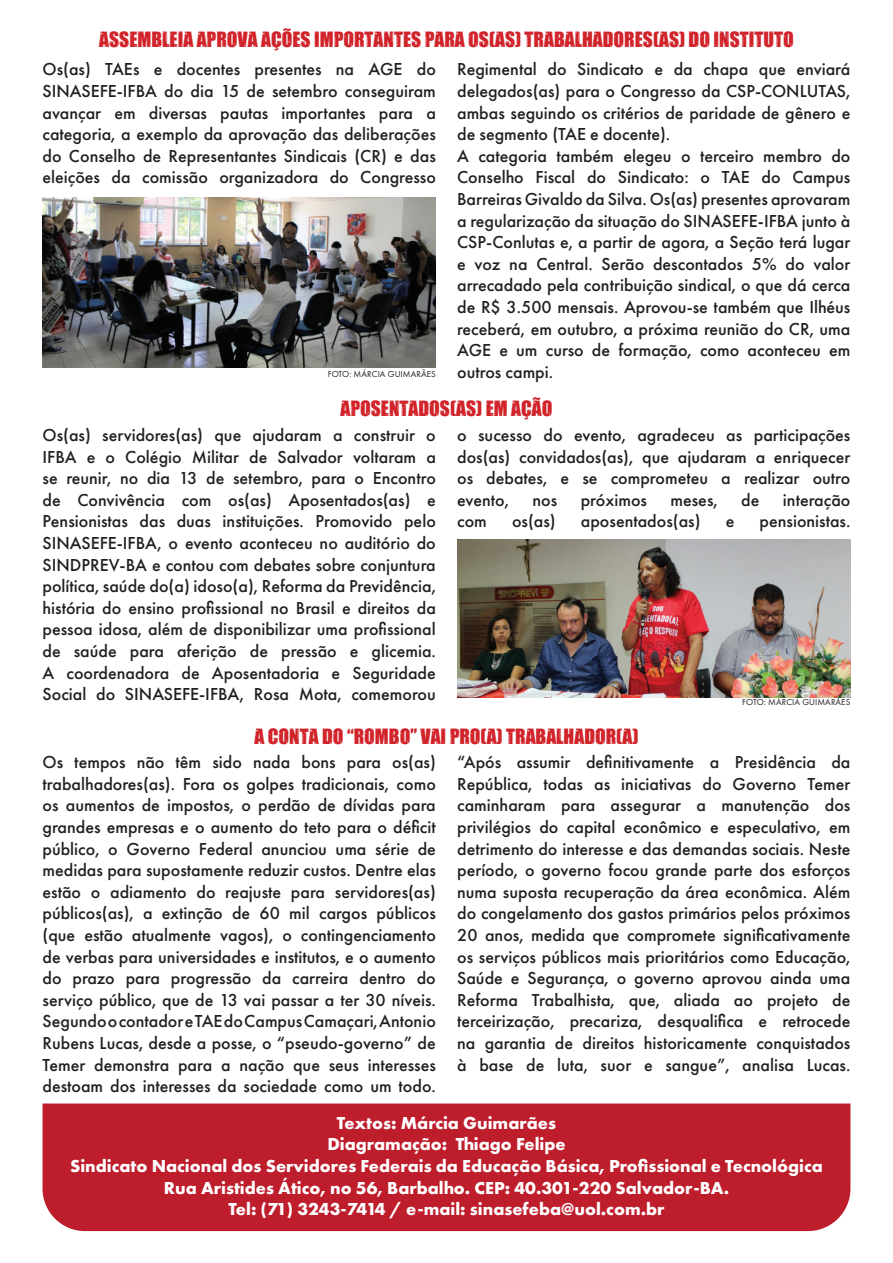
<style>
.page{position:relative;width:893px;height:1263px;background:#fff}
.page>*{position:absolute;margin:0;border:0;box-sizing:border-box;transform-origin:0 0}
.t1{font:19.5px "Impacted 20";color:#d1232a}
.t2{font:500 18px/21.6px "Futura PT";color:#231f20;text-align:justify}
.t3{font:700 18px/21.6px "Futura PT";color:#fff;text-align:center}
.t4{font:9px "Futura PT";letter-spacing:.01em;color:#231f20}
</style>
<div class="page">
<div style="left:43px;top:1103px;width:807px;height:128px;background:#be1d2c"></div>
<img style="left:457px;top:539px;width:393px;height:159px">
<img style="left:43px;top:197px;width:393px;height:170px">
<p class="t1" style="left:99px;top:25px;width:696px">ASSEMBLEIA APROVA AÇÕES IMPORTANTES PARA OS(AS) TRABALHADORES(AS) DO INSTITUTO</p>
<p class="t2" style="left:43px;top:59px;width:395px">Os(as) TAEs e docentes presentes na AGE do SINASEFE-IFBA do dia 15 de setembro conseguiram avançar em diversas pautas importantes para a categoria, a exemplo da aprovação das deliberações do Conselho de Representantes Sindicais (CR) e das eleições da comissão organizadora do Congresso</p>
<p class="t2" style="left:457px;top:59px;width:395px;text-align:left">Regimental do Sindicato e da chapa que enviará delegados(as) para o Congresso da CSP-CONLUTAS, ambas seguindo os critérios de paridade de gênero e de segmento (TAE e docente).<br>A categoria também elegeu o terceiro membro do Conselho Fiscal do Sindicato: o TAE do Campus Barreiras Givaldo da Silva. Os(as) presentes aprovaram a regularização da situação do SINASEFE-IFBA junto à CSP-Conlutas e, a partir de agora, a Seção terá lugar e voz na Central. Serão descontados 5% do valor arrecadado pela contribuição sindical, o que dá cerca de R$ 3.500 mensais. Aprovou-se também que Ilhéus receberá, em outubro, a próxima reunião do CR, uma AGE e um curso de formação, como aconteceu em outros campi.</p>
<p class="t4" style="left:328px;top:369px;width:110px">FOTO: MÁRCIA GUIMARÃES</p>
<p class="t1" style="left:341px;top:393px;width:213px">APOSENTADOS(AS) EM AÇÃO</p>
<p class="t2" style="left:43px;top:424px;width:395px">Os(as) servidores(as) que ajudaram a construir o IFBA e o Colégio Militar de Salvador voltaram a se reunir, no dia 13 de setembro, para o Encontro de Convivência com os(as) Aposentados(as) e Pensionistas das duas instituições. Promovido pelo SINASEFE-IFBA, o evento aconteceu no auditório do SINDPREV-BA e contou com debates sobre conjuntura política, saúde do(a) idoso(a), Reforma da Previdência, história do ensino profissional no Brasil e direitos da pessoa idosa, além de disponibilizar uma profissional de saúde para aferição de pressão e glicemia.<br>A coordenadora de Aposentadoria e Seguridade Social do SINASEFE-IFBA, Rosa Mota, comemorou</p>
<p class="t2" style="left:457px;top:424px;width:395px">o sucesso do evento, agradeceu as participações dos(as) convidados(as), que ajudaram a enriquecer os debates, e se comprometeu a realizar outro evento,</p>
<p class="t2" style="left:532px;top:489px;width:26px">nos</p>
<p class="t2" style="left:581px;top:489px;width:68px">próximos</p>
<p class="t2" style="left:670px;top:489px;width:49px">meses,</p>
<p class="t2" style="left:741px;top:489px;width:20px">de</p>
<p class="t2" style="left:783px;top:489px;width:69px">interação</p>
<p class="t2" style="left:457px;top:511px;width:31px">com</p>
<p class="t2" style="left:512px;top:511px;width:45px">os(as)</p>
<p class="t2" style="left:581px;top:511px;width:121px">aposentados(as)</p>
<p class="t2" style="left:726px;top:511px;width:10px">e</p>
<p class="t2" style="left:760px;top:511px;width:92px">pensionistas.</p>
<p class="t4" style="left:742px;top:696px;width:110px">FOTO: MÁRCIA GUIMARÃES</p>
<p class="t1" style="left:254px;top:721px;width:385px">A CONTA DO “ROMBO” VAI PRO(A) TRABALHADOR(A)</p>
<p class="t2" style="left:43px;top:751px;width:395px">Os tempos não têm sido nada bons para os(as) trabalhadores(as). Fora os golpes tradicionais, como os aumentos de impostos, o perdão de dívidas para grandes empresas e o aumento do teto para o déficit público, o Governo Federal anunciou uma série de medidas para supostamente reduzir custos. Dentre elas estão o adiamento do reajuste para servidores(as) públicos(as), a extinção de 60 mil cargos públicos (que estão atualmente vagos), o contingenciamento de verbas para universidades e institutos, e o aumento do prazo para progressão da carreira dentro do serviço público, que de 13 vai passar a ter 30 níveis.<br>Segundo o contador e TAE do Campus Camaçari, Antonio Rubens Lucas, desde a posse, o “pseudo-governo” de Temer demonstra para a nação que seus interesses destoam dos interesses da sociedade como um todo.</p>
<p class="t2" style="left:457px;top:751px;width:395px">“Após assumir definitivamente a Presidência da República, todas as iniciativas do Governo Temer caminharam para assegurar a manutenção dos privilégios do capital econômico e especulativo, em detrimento do interesse e das demandas sociais. Neste período, o governo focou grande parte dos esforços numa suposta recuperação da área econômica. Além do congelamento dos gastos primários pelos próximos 20 anos, medida que compromete significativamente os serviços públicos mais prioritários como Educação, Saúde e Segurança, o governo aprovou ainda uma Reforma Trabalhista, que, aliada ao projeto de terceirização, precariza, desqualifica e retrocede na garantia de direitos historicamente conquistados à base de luta, suor e sangue”, analisa Lucas.</p>
<p class="t3" style="left:70px;top:1111px;width:754px">Textos: Márcia Guimarães<br>Diagramação: Thiago Felipe<br>Sindicato Nacional dos Servidores Federais da Educação Básica, Profissional e Tecnológica Rua Aristides Ático, no 56, Barbalho. CEP: 40.301-220 Salvador-BA.<br>Tel: (71) 3243-7414 / e-mail: sinasefeba@uol.com.br</p>
</div>
